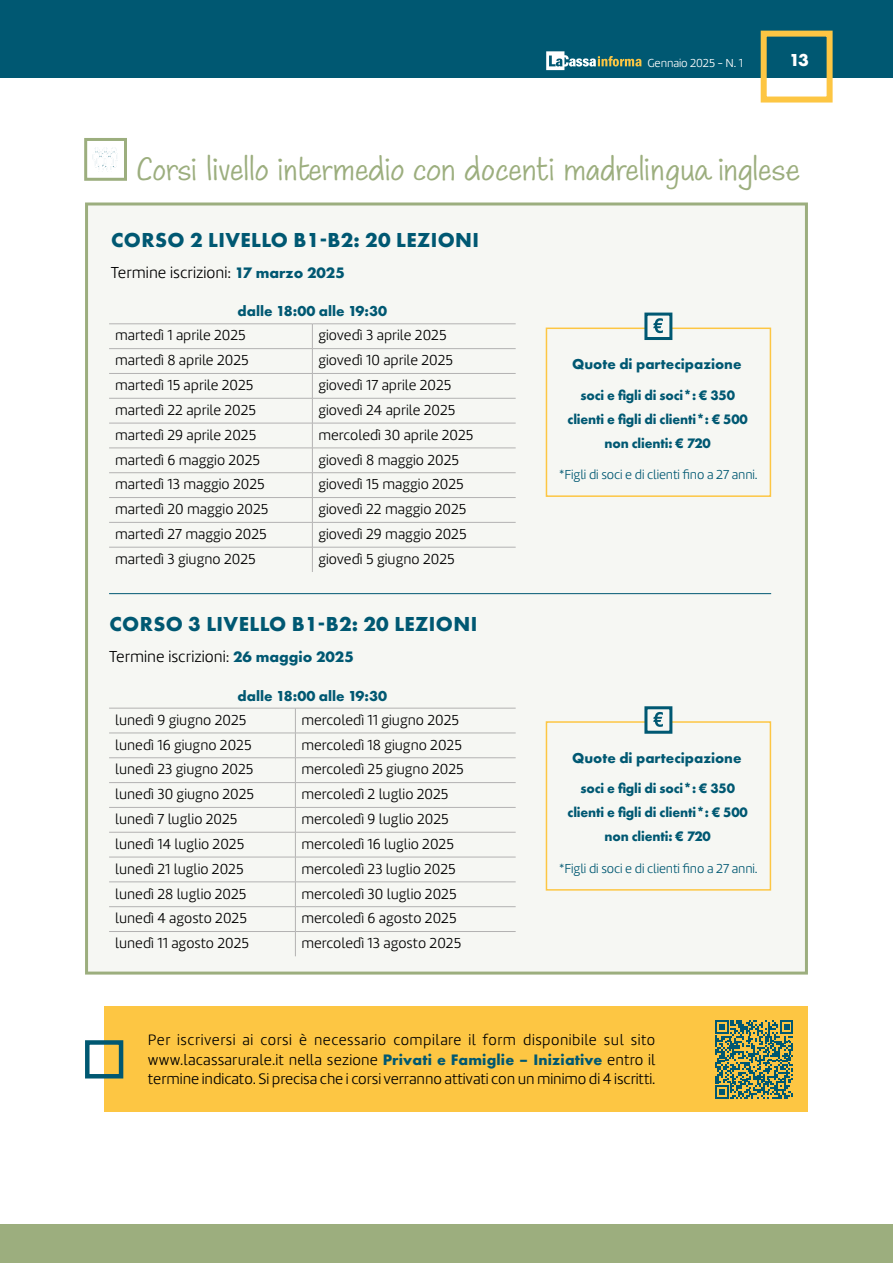
<style>
.page{position:relative;width:893px;height:1263px;background:#fff}
.page>*{position:absolute;margin:0;border:0;box-sizing:border-box;transform-origin:0 0}
.t1{font:39px "Maku";letter-spacing:-.01em;color:#9cae7e}
.t2{font:700 21px "Futura PT";letter-spacing:.02em;color:#005872}
.t3{font:700 18px "Futura PT";color:#fff}
.t4{font:300 16.5px "Marine";color:#000}
.t5{font:300 15.75px/19.5px "Marine";letter-spacing:-.005em;color:#000;text-align:justify}
.t6{font:300 15px "Marine";color:#000}
.t7{font:700 15px "Futura PT";color:#005872}
.t8{font:700 14.25px/24px "Futura PT";letter-spacing:-.01em;color:#005872;text-align:center}
.t9{font:300 13.5px "Marine";letter-spacing:-.01em;color:#005872}
.t10{font:300 12px "Marine";letter-spacing:-.01em;color:#fff}
.s1{font-family:"Futura PT";font-weight:700;font-size:15.75px;color:#005872}
.s2{font-family:"Futura PT";font-weight:700;color:#005872}
</style>
<div class="page">
<div style="left:0;top:0;width:893px;height:78px;background:#005872"></div>
<svg style="left:546px;top:51px;width:95px;height:19px"></svg>
<div style="left:761px;top:31px;width:72px;height:72px;border:6px solid #fdc643"></div>
<div style="left:0;top:1225px;width:893px;height:38px;background:#9cae7e"></div>
<div style="left:104px;top:1006px;width:704px;height:106px;background:#fdc643"></div>
<div style="left:85px;top:1040px;width:38px;height:38px;border:4px solid #005872"></div>
<svg style="left:715px;top:1020px;width:78px;height:78px"></svg>
<div style="left:85px;top:202px;width:723px;height:772px;background:#f6f7f3;border:3px solid #9cae7e"></div>
<div style="left:546px;top:328px;width:225px;height:169px;border:2px solid #fdc643"></div>
<div style="left:644px;top:313px;width:28px;height:27px;background:#f6f7f3;border:3px solid #005872"></div>
<svg style="left:653px;top:318px;width:10px;height:15px"></svg>
<div style="left:546px;top:721px;width:225px;height:170px;border:2px solid #fdc643"></div>
<div style="left:644px;top:706px;width:28px;height:28px;background:#f6f7f3;border:3px solid #005872"></div>
<svg style="left:653px;top:712px;width:10px;height:15px"></svg>
<div style="left:84px;top:138px;width:43px;height:43px;background:#fff;border:3px solid #9cae7e"></div>
<svg style="left:92px;top:147px;width:26px;height:25px"></svg>
<hr style="left:109px;top:348px;width:203px;height:1px;background:#b3b2b2">
<hr style="left:312px;top:348px;width:204px;height:1px;background:#b3b2b2">
<hr style="left:109px;top:373px;width:203px;height:1px;background:#b3b2b2">
<hr style="left:312px;top:373px;width:204px;height:1px;background:#b3b2b2">
<hr style="left:109px;top:398px;width:203px;height:1px;background:#b3b2b2">
<hr style="left:312px;top:398px;width:204px;height:1px;background:#b3b2b2">
<hr style="left:109px;top:423px;width:203px;height:1px;background:#b3b2b2">
<hr style="left:312px;top:423px;width:204px;height:1px;background:#b3b2b2">
<hr style="left:109px;top:448px;width:203px;height:1px;background:#b3b2b2">
<hr style="left:312px;top:448px;width:204px;height:1px;background:#b3b2b2">
<hr style="left:109px;top:472px;width:203px;height:1px;background:#b3b2b2">
<hr style="left:312px;top:472px;width:204px;height:1px;background:#b3b2b2">
<hr style="left:109px;top:497px;width:203px;height:1px;background:#b3b2b2">
<hr style="left:312px;top:497px;width:204px;height:1px;background:#b3b2b2">
<hr style="left:109px;top:522px;width:203px;height:1px;background:#b3b2b2">
<hr style="left:312px;top:522px;width:204px;height:1px;background:#b3b2b2">
<hr style="left:109px;top:547px;width:203px;height:1px;background:#b3b2b2">
<hr style="left:312px;top:547px;width:204px;height:1px;background:#b3b2b2">
<svg style="left:312px;top:325px;width:1px;height:247px"></svg>
<hr style="left:109px;top:324px;width:203px;height:1px;background:#b3b2b2">
<hr style="left:312px;top:324px;width:204px;height:1px;background:#b3b2b2">
<hr style="left:109px;top:733px;width:186px;height:1px;background:#b3b2b2">
<hr style="left:295px;top:733px;width:221px;height:1px;background:#b3b2b2">
<hr style="left:109px;top:757px;width:186px;height:1px;background:#b3b2b2">
<hr style="left:295px;top:757px;width:221px;height:1px;background:#b3b2b2">
<hr style="left:109px;top:782px;width:186px;height:1px;background:#b3b2b2">
<hr style="left:295px;top:782px;width:221px;height:1px;background:#b3b2b2">
<hr style="left:109px;top:807px;width:186px;height:1px;background:#b3b2b2">
<hr style="left:295px;top:807px;width:221px;height:1px;background:#b3b2b2">
<hr style="left:109px;top:832px;width:186px;height:1px;background:#b3b2b2">
<hr style="left:295px;top:832px;width:221px;height:1px;background:#b3b2b2">
<hr style="left:109px;top:857px;width:186px;height:1px;background:#b3b2b2">
<hr style="left:295px;top:857px;width:221px;height:1px;background:#b3b2b2">
<hr style="left:109px;top:882px;width:186px;height:1px;background:#b3b2b2">
<hr style="left:295px;top:882px;width:221px;height:1px;background:#b3b2b2">
<hr style="left:109px;top:906px;width:186px;height:1px;background:#b3b2b2">
<hr style="left:295px;top:906px;width:221px;height:1px;background:#b3b2b2">
<hr style="left:109px;top:931px;width:186px;height:1px;background:#b3b2b2">
<hr style="left:295px;top:931px;width:221px;height:1px;background:#b3b2b2">
<svg style="left:295px;top:709px;width:1px;height:247px"></svg>
<hr style="left:109px;top:708px;width:186px;height:1px;background:#b3b2b2">
<hr style="left:295px;top:708px;width:221px;height:1px;background:#b3b2b2">
<hr style="left:109px;top:593px;width:662px;height:1px;background:#005872">
<p class="t10" style="left:647px;top:56px;width:97px">Gennaio 2025 - N. 1</p>
<p class="t3" style="left:789px;top:49px;width:21px">13</p>
<h1 class="t1" style="left:136px;top:144px;width:666px">Corsi livello intermedio con docenti madrelingua inglese</h1>
<h2 class="t2" style="left:111px;top:226px;width:369px">CORSO 2 LIVELLO B1-B2: 20 LEZIONI</h2>
<p class="t4" style="left:111px;top:262px;width:235px">Termine iscrizioni: <span class="s1">17 marzo 2025</span></p>
<p class="t7" style="left:238px;top:302px;width:151px">dalle 18:00 alle 19:30</p>
<p class="t6" style="left:115px;top:326px;width:132px">martedì 1 aprile 2025</p>
<p class="t6" style="left:318px;top:326px;width:130px">giovedì 3 aprile 2025</p>
<p class="t6" style="left:115px;top:351px;width:135px">martedì 8 aprile 2025</p>
<p class="t6" style="left:318px;top:351px;width:136px">giovedì 10 aprile 2025</p>
<p class="t6" style="left:115px;top:376px;width:140px">martedì 15 aprile 2025</p>
<p class="t6" style="left:318px;top:376px;width:135px">giovedì 17 aprile 2025</p>
<p class="t6" style="left:115px;top:401px;width:143px">martedì 22 aprile 2025</p>
<p class="t6" style="left:318px;top:401px;width:139px">giovedì 24 aprile 2025</p>
<p class="t6" style="left:115px;top:425px;width:143px">martedì 29 aprile 2025</p>
<p class="t6" style="left:318px;top:425px;width:157px">mercoledì 30 aprile 2025</p>
<p class="t6" style="left:115px;top:450px;width:147px">martedì 6 maggio 2025</p>
<p class="t6" style="left:318px;top:450px;width:142px">giovedì 8 maggio 2025</p>
<p class="t6" style="left:115px;top:475px;width:151px">martedì 13 maggio 2025</p>
<p class="t6" style="left:318px;top:475px;width:147px">giovedì 15 maggio 2025</p>
<p class="t6" style="left:115px;top:500px;width:155px">martedì 20 maggio 2025</p>
<p class="t6" style="left:318px;top:500px;width:150px">giovedì 22 maggio 2025</p>
<p class="t6" style="left:115px;top:525px;width:153px">martedì 27 maggio 2025</p>
<p class="t6" style="left:318px;top:525px;width:150px">giovedì 29 maggio 2025</p>
<p class="t6" style="left:115px;top:550px;width:142px">martedì 3 giugno 2025</p>
<p class="t6" style="left:318px;top:550px;width:138px">giovedì 5 giugno 2025</p>
<h2 class="t2" style="left:109px;top:611px;width:369px">CORSO 3 LIVELLO B1-B2: 20 LEZIONI</h2>
<p class="t4" style="left:109px;top:646px;width:246px">Termine iscrizioni: <span class="s1">26 maggio 2025</span></p>
<p class="t7" style="left:238px;top:686px;width:151px">dalle 18:00 alle 19:30</p>
<p class="t6" style="left:115px;top:711px;width:133px">lunedì 9 giugno 2025</p>
<p class="t6" style="left:301px;top:711px;width:159px">mercoledì 11 giugno 2025</p>
<p class="t6" style="left:115px;top:735px;width:138px">lunedì 16 giugno 2025</p>
<p class="t6" style="left:301px;top:735px;width:162px">mercoledì 18 giugno 2025</p>
<p class="t6" style="left:115px;top:760px;width:140px">lunedì 23 giugno 2025</p>
<p class="t6" style="left:301px;top:760px;width:164px">mercoledì 25 giugno 2025</p>
<p class="t6" style="left:115px;top:785px;width:141px">lunedì 30 giugno 2025</p>
<p class="t6" style="left:301px;top:785px;width:149px">mercoledì 2 luglio 2025</p>
<p class="t6" style="left:115px;top:810px;width:124px">lunedì 7 luglio 2025</p>
<p class="t6" style="left:301px;top:810px;width:149px">mercoledì 9 luglio 2025</p>
<p class="t6" style="left:115px;top:835px;width:131px">lunedì 14 luglio 2025</p>
<p class="t6" style="left:301px;top:835px;width:154px">mercoledì 16 luglio 2025</p>
<p class="t6" style="left:115px;top:859px;width:130px">lunedì 21 luglio 2025</p>
<p class="t6" style="left:301px;top:859px;width:156px">mercoledì 23 luglio 2025</p>
<p class="t6" style="left:115px;top:884px;width:133px">lunedì 28 luglio 2025</p>
<p class="t6" style="left:301px;top:884px;width:157px">mercoledì 30 luglio 2025</p>
<p class="t6" style="left:115px;top:909px;width:133px">lunedì 4 agosto 2025</p>
<p class="t6" style="left:301px;top:909px;width:157px">mercoledì 6 agosto 2025</p>
<p class="t6" style="left:115px;top:934px;width:136px">lunedì 11 agosto 2025</p>
<p class="t6" style="left:301px;top:934px;width:161px">mercoledì 13 agosto 2025</p>
<p class="t7" style="left:572px;top:354px;width:171px">Quote di partecipazione</p>
<p class="t8" style="left:568px;top:382px;width:182px">soci e figli di soci*: € 350 clienti e figli di clienti*: € 500 non clienti: € 720</p>
<p class="t9" style="left:559px;top:466px;width:200px">*Figli di soci e di clienti fino a 27 anni.</p>
<p class="t7" style="left:572px;top:748px;width:171px">Quote di partecipazione</p>
<p class="t8" style="left:568px;top:776px;width:182px">soci e figli di soci*: € 350 clienti e figli di clienti*: € 500 non clienti: € 720</p>
<p class="t9" style="left:559px;top:860px;width:200px">*Figli di soci e di clienti fino a 27 anni.</p>
<p class="t5" style="left:148px;top:1030px;width:509px">Per iscriversi ai corsi è necessario compilare il form disponibile sul sito www.lacassarurale.it nella sezione <span class="s2">Privati e Famiglie – Iniziative</span> entro il termine indicato. Si precisa che i corsi verranno attivati con un minimo di 4 iscritti.</p>
</div>
